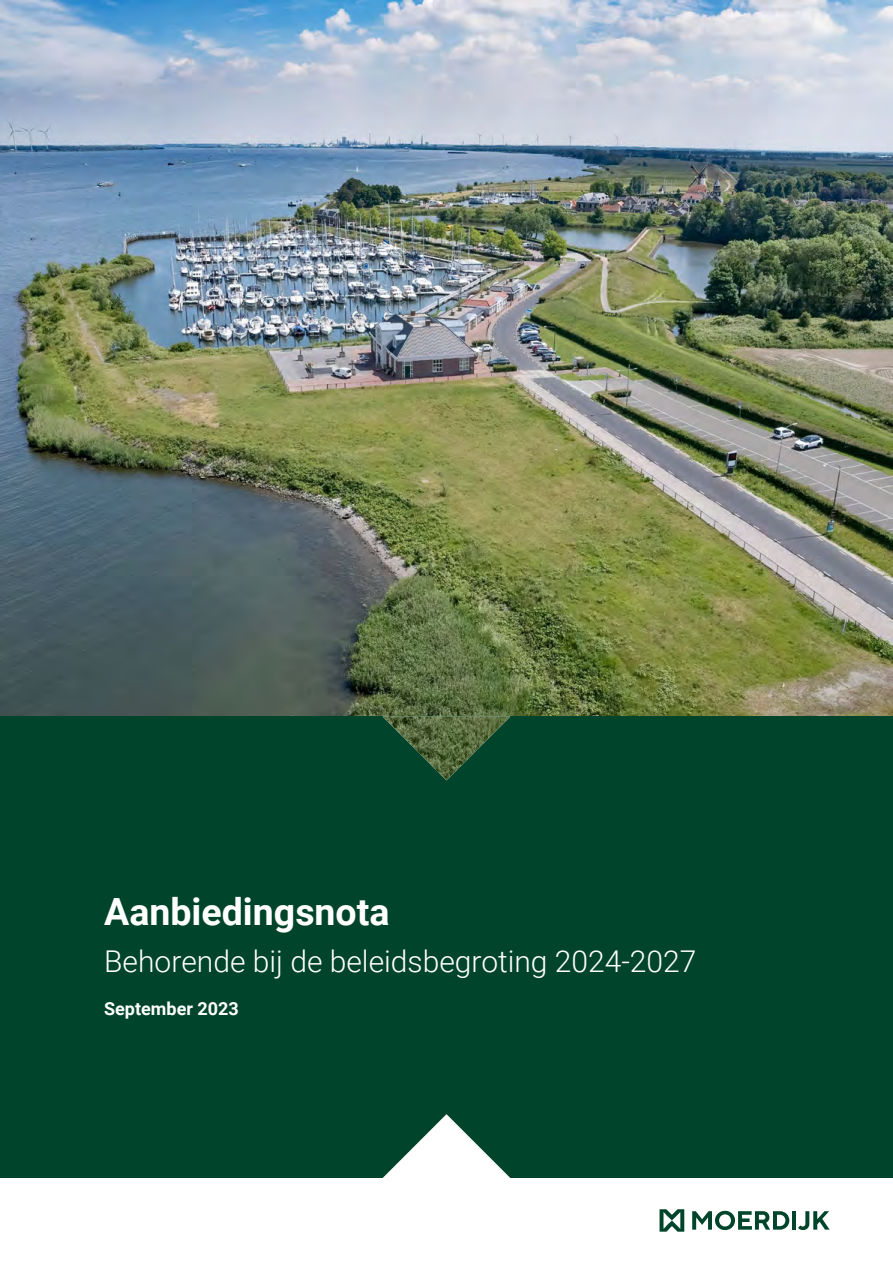
<style>
.page{position:relative;width:893px;height:1263px;background:#fff}
.page>*{position:absolute;margin:0;border:0;box-sizing:border-box;transform-origin:0 0}
.t1{font:700 37.5px "Roboto";color:#fff}
.t2{font:300 30px "Roboto";color:#fff}
.t3{font:700 18px "Roboto";color:#fff}
</style>
<div class="page">
<img style="left:0;top:0;width:893px;height:716px">
<div style="left:0;top:716px;width:893px;height:462px;background:#00452b"></div>
<svg style="left:659px;top:1209px;width:25px;height:23px"></svg>
<svg style="left:692px;top:1211px;width:97px;height:19px"></svg>
<hr style="left:792px;top:1211px;width:4px;height:19px;background:#00452b">
<svg style="left:798px;top:1211px;width:32px;height:19px"></svg>
<img style="left:383px;top:716px;width:127px;height:64px">
<svg style="left:382px;top:1114px;width:129px;height:64px"></svg>
<h1 class="t1" style="left:104px;top:885px;width:287px">Aanbiedingsnota</h1>
<h1 class="t2" style="left:104px;top:940px;width:594px">Behorende bij de beleidsbegroting 2024-2027</h1>
<p class="t3" style="left:104px;top:996px;width:136px">September 2023</p>
</div>
